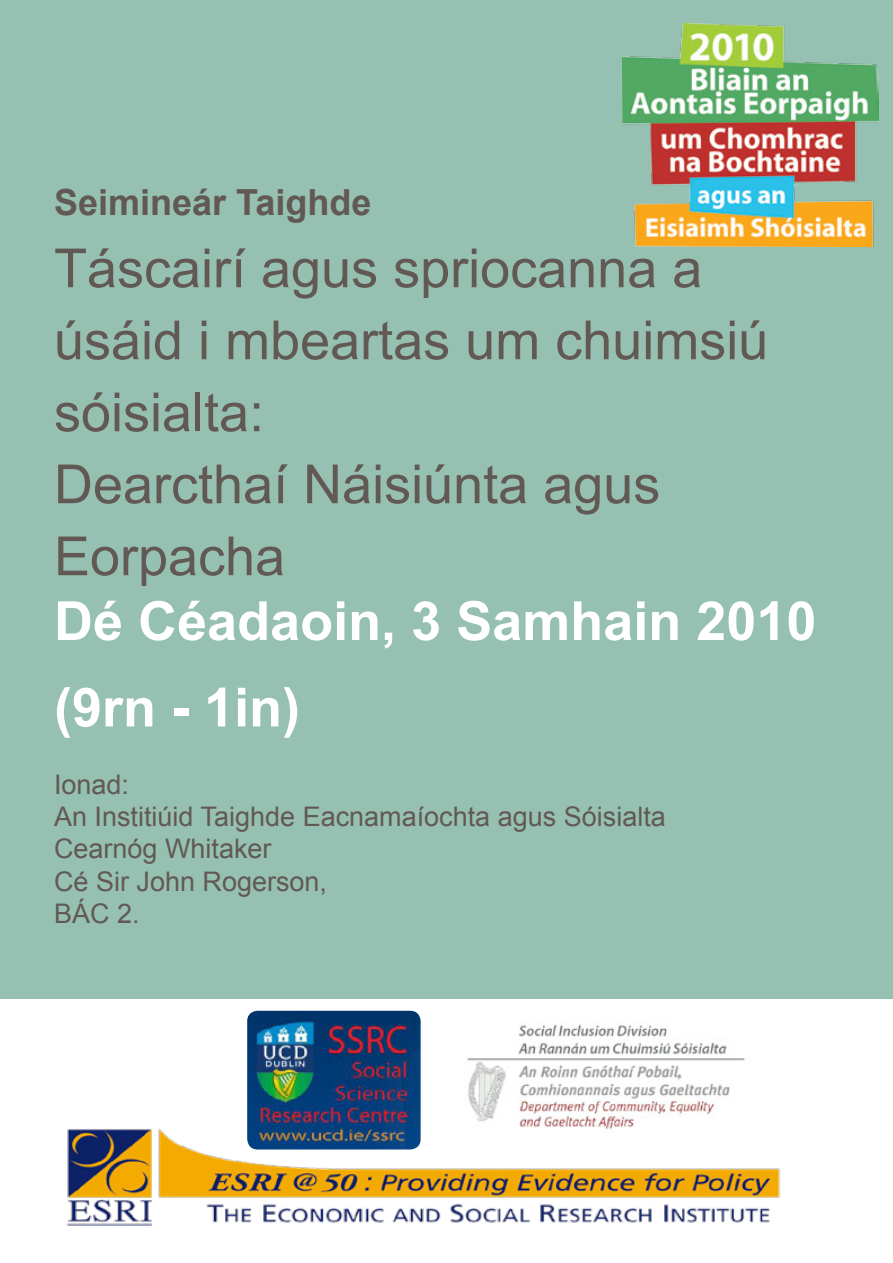
<style>
.page{position:relative;width:893px;height:1263px;background:#fff}
.page>*{position:absolute;margin:0;border:0;box-sizing:border-box;transform-origin:0 0}
.t1{font:54px/72px "Arial";color:#625955}
.t2{font:700 54px/86.4px "Arial";color:#fff}
.t3{font:700 36px "Arial";color:#625955}
.t4{font:27px/32.4px "Arial";color:#625955}
</style>
<div class="page">
<img style="left:66px;top:1128px;width:714px;height:98px">
<img style="left:247px;top:1011px;width:174px;height:138px">
<img style="left:446px;top:1024px;width:309px;height:116px">
<div style="left:0;top:0;width:893px;height:998px;background:#96c1b2"></div>
<img style="left:623px;top:24px;width:256px;height:223px">
<h2 class="t3" style="left:54px;top:179px;width:319px">Seimineár Taighde</h2>
<h1 class="t1" style="left:54px;top:233px;width:716px">Táscairí agus spriocanna a úsáid i mbeartas um chuimsiú sóisialta:<br>Dearcthaí Náisiúnta agus<br>Eorpacha</h1>
<h1 class="t2" style="left:54px;top:580px;width:764px">Dé Céadaoin, 3 Samhain 2010 (9rn - 1in)</h1>
<p class="t4" style="left:54px;top:768px;width:613px">Ionad:<br>An Institiúid Taighde Eacnamaíochta agus Sóisialta<br>Cearnóg Whitaker<br>Cé Sir John Rogerson,<br>BÁC 2.</p>
</div>
